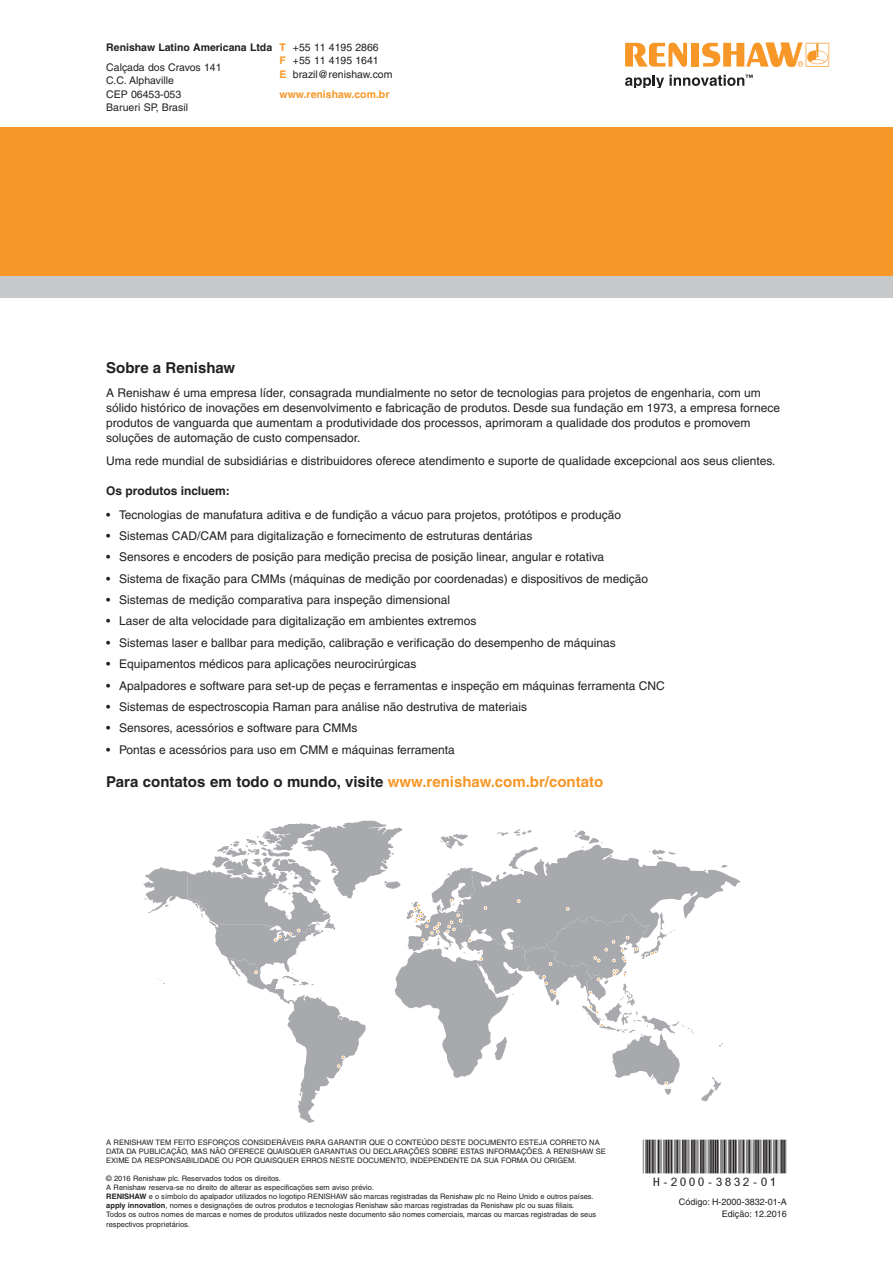
<style>
.page{position:relative;width:893px;height:1263px;background:#fff}
.page>*{position:absolute;margin:0;border:0;box-sizing:border-box;transform-origin:0 0}
.t1{font:48px "MBH16 B";color:#231f20}
.t2{font:700 15px "Helvetica";color:#231f20}
.t3{font:12px/15px "Helvetica";color:#231f20}
.t4{font:700 12px "Helvetica";color:#231f20}
.t5{font:10.5px "Helvetica";color:#231f20}
.t6{font:700 10.5px "Helvetica";color:#231f20}
.t7{font:700 10.5px "Helvetica";color:#f79727}
.t8{font:9px "Helvetica";color:#231f20}
.t9{font:7.5px/9px "Helvetica";color:#231f20}
.s1{color:#f79727}
.s2{font-weight:700}
</style>
<div class="page">
<div style="left:0;top:128px;width:893px;height:148px;background:#f79727"></div>
<div style="left:0;top:276px;width:893px;height:22px;background:#c7c8ca"></div>
<svg style="left:625px;top:43px;width:62px;height:24px"></svg>
<div style="left:691px;top:43px;width:8px;height:24px;background:#f79727"></div>
<svg style="left:625px;top:75px;width:39px;height:13px"></svg>
<svg style="left:702px;top:43px;width:127px;height:24px"></svg>
<svg style="left:670px;top:75px;width:83px;height:11px"></svg>
<svg style="left:143px;top:821px;width:598px;height:302px"></svg>
<p class="t6" style="left:106px;top:41px;width:167px">Renishaw Latino Americana Ltda</p>
<p class="t5" style="left:106px;top:61px;width:117px">Calçada dos Cravos 141</p>
<p class="t5" style="left:106px;top:74px;width:69px">C.C. Alphaville</p>
<p class="t5" style="left:106px;top:88px;width:77px">CEP 06453-053</p>
<p class="t5" style="left:106px;top:101px;width:83px">Barueri SP, Brasil</p>
<p class="t7" style="left:280px;top:41px;width:8px">T</p>
<p class="t5" style="left:293px;top:41px;width:87px">+55 11 4195 2866</p>
<p class="t7" style="left:280px;top:54px;width:8px">F</p>
<p class="t5" style="left:293px;top:54px;width:87px">+55 11 4195 1641</p>
<p class="t7" style="left:280px;top:68px;width:9px">E</p>
<p class="t5" style="left:293px;top:68px;width:101px">brazil@renishaw.com</p>
<p class="t7" style="left:280px;top:88px;width:111px">www.renishaw.com.br</p>
<p class="t2" style="left:106px;top:359px;width:130px">Sobre a Renishaw</p>
<p class="t3" style="left:106px;top:385px;width:675px">A Renishaw é uma empresa líder, consagrada mundialmente no setor de tecnologias para projetos de engenharia, com um sólido histórico de inovações em desenvolvimento e fabricação de produtos. Desde sua fundação em 1973, a empresa fornece produtos de vanguarda que aumentam a produtividade dos processos, aprimoram a qualidade dos produtos e promovem soluções de automação de custo compensador.</p>
<p class="t3" style="left:106px;top:453px;width:671px">Uma rede mundial de subsidiárias e distribuidores oferece atendimento e suporte de qualidade excepcional aos seus clientes.</p>
<p class="t4" style="left:106px;top:483px;width:125px">Os produtos incluem:</p>
<p class="t3" style="left:106px;top:507px;width:516px">• Tecnologias de manufatura aditiva e de fundição a vácuo para projetos, protótipos e produção</p>
<p class="t3" style="left:106px;top:528px;width:428px">• Sistemas CAD/CAM para digitalização e fornecimento de estruturas dentárias</p>
<p class="t3" style="left:106px;top:550px;width:499px">• Sensores e encoders de posição para medição precisa de posição linear, angular e rotativa</p>
<p class="t3" style="left:106px;top:571px;width:543px">• Sistema de fixação para CMMs (máquinas de medição por coordenadas) e dispositivos de medição</p>
<p class="t3" style="left:106px;top:592px;width:345px">• Sistemas de medição comparativa para inspeção dimensional</p>
<p class="t3" style="left:106px;top:614px;width:372px">• Laser de alta velocidade para digitalização em ambientes extremos</p>
<p class="t3" style="left:106px;top:635px;width:511px">• Sistemas laser e ballbar para medição, calibração e verificação do desempenho de máquinas</p>
<p class="t3" style="left:106px;top:656px;width:312px">• Equipamentos médicos para aplicações neurocirúrgicas</p>
<p class="t3" style="left:106px;top:678px;width:560px">• Apalpadores e software para set-up de peças e ferramentas e inspeção em máquinas ferramenta CNC</p>
<p class="t3" style="left:106px;top:699px;width:422px">• Sistemas de espectroscopia Raman para análise não destrutiva de materiais</p>
<p class="t3" style="left:106px;top:721px;width:253px">• Sensores, acessórios e software para CMMs</p>
<p class="t3" style="left:106px;top:742px;width:350px">• Pontas e acessórios para uso em CMM e máquinas ferramenta</p>
<p class="t2" style="left:106px;top:772px;width:498px">Para contatos em todo o mundo, visite <span class="s1">www.renishaw.com.br/contato</span></p>
<p class="t9" style="left:106px;top:1138px;width:501px">A RENISHAW TEM FEITO ESFORÇOS CONSIDERÁVEIS PARA GARANTIR QUE O CONTEÚDO DESTE DOCUMENTO ESTEJA CORRETO NA<br>DATA DA PUBLICAÇÃO, MAS NÃO OFERECE QUAISQUER GARANTIAS OU DECLARAÇÕES SOBRE ESTAS INFORMAÇÕES. A RENISHAW SE<br>EXIME DA RESPONSABILIDADE OU POR QUAISQUER ERROS NESTE DOCUMENTO, INDEPENDENTE DA SUA FORMA OU ORIGEM.</p>
<p class="t9" style="left:106px;top:1174px;width:269px">© 2016 Renishaw plc. Reservados todos os direitos.<br>A Renishaw reserva-se no direito de alterar as especificações sem aviso prévio.</p>
<p class="t9" style="left:106px;top:1192px;width:489px"><span class="s2">RENISHAW</span> e o símbolo do apalpador utilizados no logotipo RENISHAW são marcas registradas da Renishaw plc no Reino Unido e outros países. <span class="s2">apply innovation</span>, nomes e designações de outros produtos e tecnologias Renishaw são marcas registradas da Renishaw plc ou suas filiais.</p>
<p class="t9" style="left:106px;top:1210px;width:491px">Todos os outros nomes de marcas e nomes de produtos utilizados neste documento são nomes comerciais, marcas ou marcas registradas de seus respectivos proprietários.</p>
<p class="t1" style="left:643px;top:1141px;width:145px">*H-2000-3832-01*</p>
<p class="t8" style="left:679px;top:1197px;width:109px">Código: H-2000-3832-01-A</p>
<p class="t8" style="left:722px;top:1209px;width:66px">Edição: 12.2016</p>
</div>
